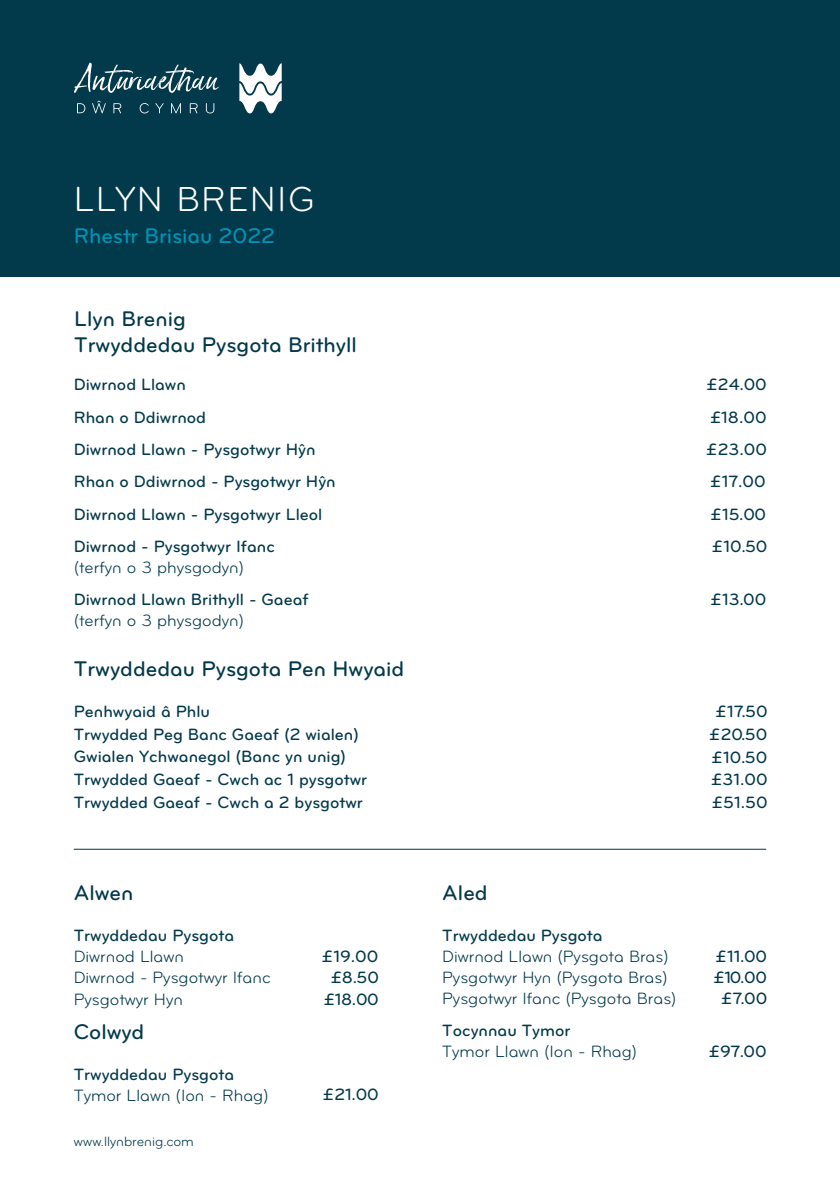
<style>
.page{position:relative;width:840px;height:1191px;background:#fff}
.page>*{position:absolute;margin:0;border:0;box-sizing:border-box;transform-origin:0 0}
.t1{font:36px "Bryant Pro Regular Alternate";letter-spacing:.04em;color:#fff}
.t2{font:22px/26.4px "Bryant Pro Medium Alternate";color:#02394b}
.t3{font:22px "Bryant Pro Medium Alternate";letter-spacing:-.005em;color:#0193b4}
.t4{font:17px/32.4px "Bryant Pro Medium Alternate";color:#02394b;text-align:center}
.t5{font:17px/21px "Bryant Pro Regular Alternate";color:#02394b}
.t6{font:14px "Bryant Pro Regular Alternate";color:#02394b}
</style>
<div class="page">
<div style="left:0;top:0;width:839px;height:277px;background:#02394b"></div>
<hr style="left:74px;top:849px;width:691px;height:1px;background:#02394b">
<svg style="left:74px;top:63px;width:146px;height:30px"></svg>
<svg style="left:77px;top:103px;width:8px;height:10px"></svg>
<svg style="left:92px;top:101px;width:14px;height:12px"></svg>
<svg style="left:113px;top:103px;width:8px;height:10px"></svg>
<svg style="left:140px;top:103px;width:8px;height:10px"></svg>
<svg style="left:155px;top:103px;width:8px;height:10px"></svg>
<svg style="left:171px;top:103px;width:10px;height:10px"></svg>
<svg style="left:190px;top:103px;width:7px;height:10px"></svg>
<svg style="left:206px;top:103px;width:8px;height:10px"></svg>
<svg style="left:239px;top:63px;width:42px;height:50px"></svg>
<h1 class="t1" style="left:74px;top:180px;width:242px">LLYN BRENIG</h1>
<p class="t3" style="left:74px;top:224px;width:203px">Rhestr Brisiau 2022</p>
<p class="t2" style="left:74px;top:306px;width:284px">Llyn Brenig<br>Trwyddedau Pysgota Brithyll</p>
<p class="t4" style="left:74px;top:369px;width:263px;text-align:left">Diwrnod Llawn<br>Rhan o Ddiwrnod<br>Diwrnod Llawn - Pysgotwyr Hŷn<br>Rhan o Ddiwrnod - Pysgotwyr Hŷn<br>Diwrnod Llawn - Pysgotwyr Lleol<br>Diwrnod - Pysgotwyr Ifanc</p>
<p class="t5" style="left:74px;top:557px;width:172px">(terfyn o 3 physgodyn)</p>
<p class="t4" style="left:74px;top:584px;width:236px">Diwrnod Llawn Brithyll - Gaeaf</p>
<p class="t5" style="left:74px;top:610px;width:172px">(terfyn o 3 physgodyn)</p>
<p class="t2" style="left:74px;top:655px;width:332px">Trwyddedau Pysgota Pen Hwyaid</p>
<p class="t4" style="left:74px;top:700px;width:295px;line-height:22.8px;text-align:left">Penhwyaid â Phlu<br>Trwydded Peg Banc Gaeaf (2 wialen)<br>Gwialen Ychwanegol (Banc yn unig)<br>Trwydded Gaeaf - Cwch ac 1 pysgotwr<br>Trwydded Gaeaf - Cwch a 2 bysgotwr</p>
<p class="t2" style="left:74px;top:880px;width:61px">Alwen</p>
<p class="t4" style="left:74px;top:919px;width:162px">Trwyddedau Pysgota</p>
<p class="t5" style="left:74px;top:946px;width:198px">Diwrnod Llawn<br>Diwrnod - Pysgotwyr Ifanc</p>
<p class="t4" style="left:321px;top:946px;width:59px;line-height:21px">£19.00 £8.50</p>
<p class="t5" style="left:74px;top:989px;width:111px">Pysgotwyr Hyn</p>
<p class="t4" style="left:323px;top:983px;width:57px">£18.00</p>
<p class="t2" style="left:74px;top:1019px;width:72px">Colwyd</p>
<p class="t4" style="left:74px;top:1058px;width:162px">Trwyddedau Pysgota</p>
<p class="t5" style="left:74px;top:1085px;width:196px">Tymor Llawn (Ion - Rhag)</p>
<p class="t6" style="left:74px;top:1133px;width:121px">www.llynbrenig.com</p>
<p class="t4" style="left:322px;top:1078px;width:57px">£21.00</p>
<p class="t4" style="left:705px;top:369px;width:63px">£24.00 £18.00 £23.00 £17.00 £15.00 £10.50</p>
<p class="t4" style="left:709px;top:584px;width:58px">£13.00</p>
<p class="t2" style="left:442px;top:880px;width:47px">Aled</p>
<p class="t4" style="left:442px;top:919px;width:162px">Trwyddedau Pysgota</p>
<p class="t5" style="left:442px;top:946px;width:236px">Diwrnod Llawn (Pysgota Bras)<br>Pysgotwyr Hyn (Pysgota Bras)<br>Pysgotwyr Ifanc (Pysgota Bras)</p>
<p class="t4" style="left:442px;top:1015px;width:130px">Tocynnau Tymor</p>
<p class="t5" style="left:442px;top:1041px;width:196px">Tymor Llawn (Ion - Rhag)</p>
<p class="t4" style="left:708px;top:700px;width:60px;line-height:22.8px">£17.50 £20.50 £10.50 £31.00 £51.50</p>
<p class="t4" style="left:712px;top:946px;width:56px;line-height:21px">£11.00 £10.00 £7.00</p>
<p class="t4" style="left:708px;top:1036px;width:60px">£97.00</p>
</div>
